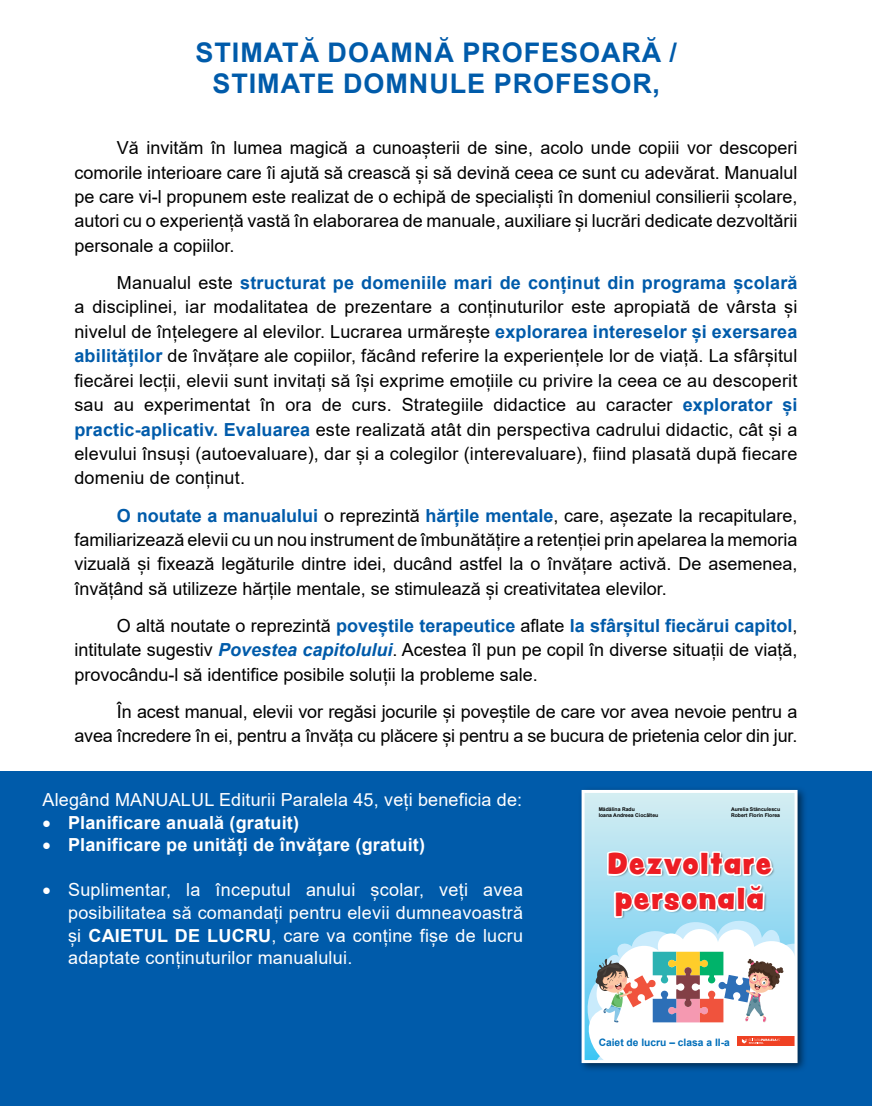
<style>
.page{position:relative;width:872px;height:1106px;background:#fff}
.page>*{position:absolute;margin:0;border:0;box-sizing:border-box;transform-origin:0 0}
.t1{font:31.95px/34.5px "Peachy Keen JF";letter-spacing:.05em;color:#ed1d24}
.t2{font:700 27px/30.5px "Arial";letter-spacing:.035em;color:#005baa;text-align:center}
.t3{font:18px/24.5px "Arial";color:#000;text-align:justify}
.t4{font:18px/22.5px "Arial";letter-spacing:.015em;color:#fff;text-align:justify}
.t5{font:700 18px "Arial";letter-spacing:.01em;color:#fff}
.t6{font:700 10.2px "Arial";color:#006eb9}
.t7{font:700 5.1px/6.6px "Arial";color:#000}
.s1{font-weight:700;color:#005baa}
.s2{font-weight:700;font-style:italic;color:#005baa}
.s3{font-weight:700}
</style>
<div class="page">
<div style="left:0;top:771px;width:872px;height:335px;background:#005baa"></div>
<div style="left:577px;top:785px;width:230px;height:288px;background:#000;opacity:.55"></div>
<svg style="left:585px;top:794px;width:208px;height:120px;background:#c1e7f2"></svg>
<svg style="left:607px;top:851px;width:166px;height:63px;background:#d4edf5"></svg>
<svg style="left:585px;top:914px;width:208px;height:145px;background:#cdd6d8"></svg>
<div style="left:581px;top:790px;width:216px;height:273px;border:3px solid #fff"></div>
<h2 class="t2" style="left:195px;top:38px;width:483px">STIMATĂ DOAMNĂ PROFESOARĂ /<br>STIMATE DOMNULE PROFESOR,</h2>
<p class="t3" style="left:74px;top:135px;width:724px;text-indent:43px">Vă invităm în lumea magică a cunoașterii de sine, acolo unde copiii vor descoperi comorile interioare care îi ajută să crească și să devină ceea ce sunt cu adevărat. Manualul pe care vi-l propunem este realizat de o echipă de specialiști în domeniul consilierii școlare, autori cu o experiență vastă în elaborarea de manuale, auxiliare și lucrări dedicate dezvoltării personale a copiilor.</p>
<p class="t3" style="left:74px;top:270px;width:724px;text-indent:43px">Manualul este <span class="s1">structurat pe domeniile mari de conținut din programa școlară </span>a disciplinei, iar modalitatea de prezentare a conținuturilor este apropiată de vârsta și nivelul de înțelegere al elevilor. Lucrarea urmărește <span class="s1">explorarea intereselor și exersarea abilităților</span> de învățare ale copiilor, făcând referire la experiențele lor de viață. La sfârșitul fiecărei lecții, elevii sunt invitați să își exprime emoțiile cu privire la ceea ce au descoperit sau au experimentat în ora de curs. Strategiile didactice au caracter <span class="s1">explorator și practic‑aplicativ. Evaluarea</span> este realizată atât din perspectiva cadrului didactic, cât și a elevului însuși (autoevaluare), dar și a colegilor (interevaluare), fiind plasată după fiecare domeniu de conținut.</p>
<p class="t3" style="left:74px;top:503px;width:724px;text-indent:43px"><span class="s1">O noutate a manualului</span> o reprezintă <span class="s1">hărțile mentale</span>, care, așezate la recapitulare, familiarizează elevii cu un nou instrument de îmbunătățire a retenției prin apelarea la memoria vizuală și fixează legăturile dintre idei, ducând astfel la o învățare activă. De asemenea, învățând să utilizeze hărțile mentale, se stimulează și creativitatea elevilor.</p>
<p class="t3" style="left:74px;top:613px;width:724px;text-indent:43px">O altă noutate o reprezintă <span class="s1">poveștile terapeutice</span> aflate <span class="s1">la sfârșitul fiecărui capitol</span>, intitulate sugestiv <span class="s2">Povestea capitolului</span>. Acestea îl pun pe copil în diverse situații de viață, provocându-l să identifice posibile soluții la probleme sale.</p>
<p class="t3" style="left:74px;top:699px;width:724px;text-align:right">În acest manual, elevii vor regăsi jocurile și poveștile de care vor avea nevoie pentru a avea încredere în ei, pentru a învăța cu plăcere și pentru a se bucura de prietenia celor din jur.</p>
<p class="t4" style="left:43px;top:788px;width:481px">Alegând MANUALUL Editurii Paralela 45, veți beneficia de:</p>
<p class="t5" style="left:43px;top:810px;width:258px">• Planificare anuală (gratuit)</p>
<p class="t5" style="left:43px;top:832px;width:384px">• Planificare pe unități de învățare (gratuit)</p>
<p class="t4" style="left:68px;top:878px;width:456px;text-indent:-26px">• Suplimentar, la începutul anului școlar, veți avea posibilitatea să comandați pentru elevii dumneavoastră și <span class="s3">CAIETUL DE LUCRU</span>, care va conține fișe de lucru adaptate conținuturilor manualului.</p>
<p class="t7" style="left:598px;top:805px;width:61px">Mădălina Radu<br>Ioana Andreea Ciocâlteu</p>
<p class="t7" style="left:731px;top:805px;width:51px">Aurelia Stănculescu<br>Robert Florin Florea</p>
<h1 class="t1" style="left:607px;top:846px;width:166px">Dezvoltare personală</h1>
<p class="t6" style="left:598px;top:1035px;width:133px">Caiet de lucru – clasa a II-a</p>
</div>
